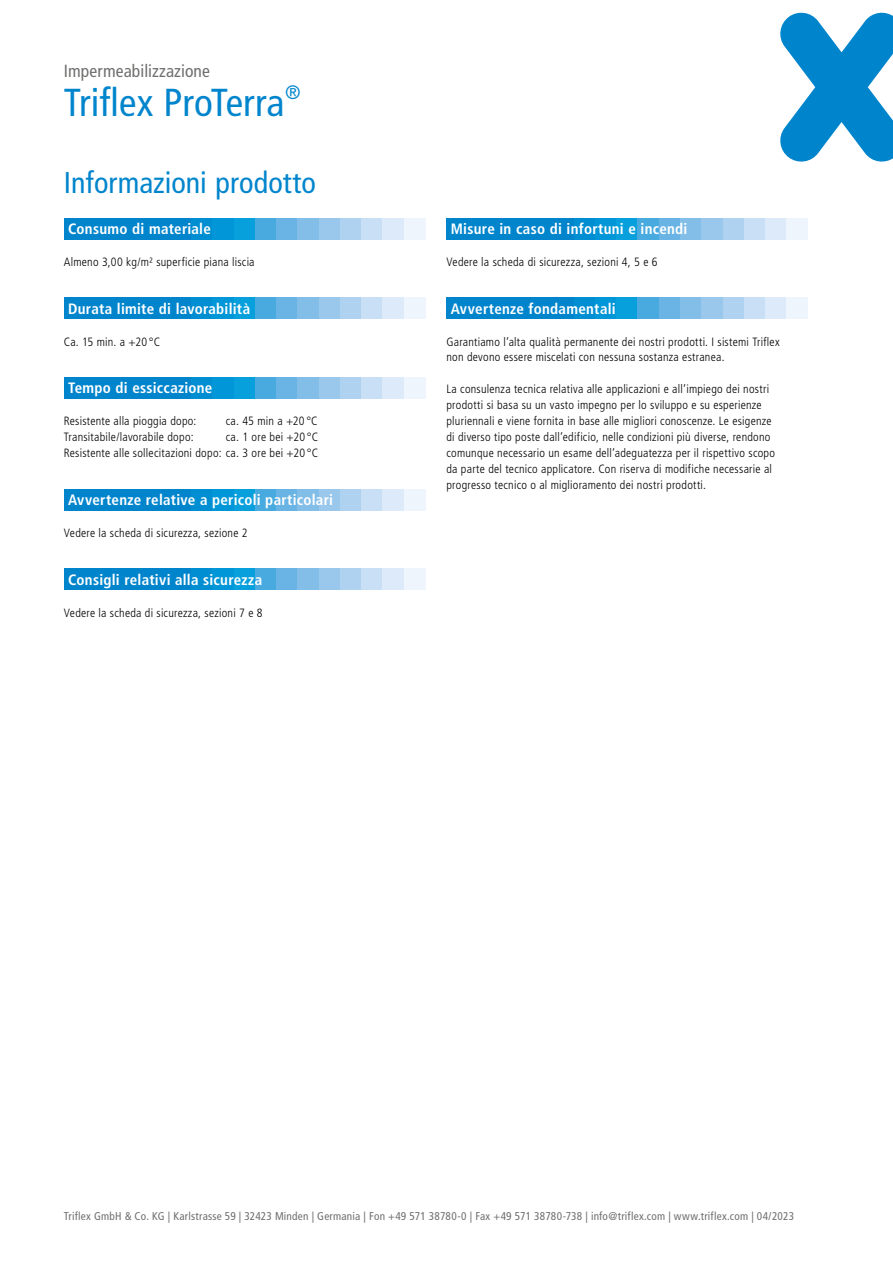
<style>
.page{position:relative;width:893px;height:1263px;background:#fff}
.page>*{position:absolute;margin:0;border:0;box-sizing:border-box;transform-origin:0 0}
.t1{font:condensed 39px "Frutiger LT Pro";color:#0085cd}
.t2{font:condensed 30px "Frutiger LT Pro";letter-spacing:.005em;color:#0085cd}
.t3{font:condensed 17.55px "Frutiger LT Pro";letter-spacing:.005em;color:#6f6f6e}
.t4{font:700 condensed 15px "Frutiger LT Pro";letter-spacing:.02em;color:#fff}
.t5{font:300 condensed 12px/15.9px "Frutiger LT Pro";letter-spacing:.02em;color:#000}
.t6{font:condensed 11.25px "Frutiger LT Pro";letter-spacing:.02em;color:#6f6f6e}
</style>
<div class="page">
<svg style="left:780px;top:13px;width:113px;height:149px"></svg>
<div style="left:64px;top:218px;width:127px;height:21px;background:#0085cd"></div>
<div style="left:191px;top:218px;width:22px;height:21px;background:#008ed2"></div>
<div style="left:213px;top:218px;width:21px;height:21px;background:#0096d7"></div>
<div style="left:234px;top:218px;width:21px;height:21px;background:#08a0dc"></div>
<div style="left:255px;top:218px;width:21px;height:21px;background:#49aae0"></div>
<div style="left:276px;top:218px;width:22px;height:21px;background:#69b4e4"></div>
<div style="left:298px;top:218px;width:21px;height:21px;background:#83bee9"></div>
<div style="left:319px;top:218px;width:21px;height:21px;background:#9ac8ec"></div>
<div style="left:340px;top:218px;width:21px;height:21px;background:#afd2f0"></div>
<div style="left:361px;top:218px;width:22px;height:21px;background:#c8dff5"></div>
<div style="left:383px;top:218px;width:21px;height:21px;background:#dceaf9"></div>
<div style="left:404px;top:218px;width:21px;height:21px;background:#eef5fc"></div>
<div style="left:64px;top:298px;width:127px;height:21px;background:#0085cd"></div>
<div style="left:191px;top:298px;width:22px;height:21px;background:#008ed2"></div>
<div style="left:213px;top:298px;width:21px;height:21px;background:#0096d7"></div>
<div style="left:234px;top:298px;width:21px;height:21px;background:#08a0dc"></div>
<div style="left:255px;top:298px;width:21px;height:21px;background:#49aae0"></div>
<div style="left:276px;top:298px;width:22px;height:21px;background:#69b4e4"></div>
<div style="left:298px;top:298px;width:21px;height:21px;background:#83bee9"></div>
<div style="left:319px;top:298px;width:21px;height:21px;background:#9ac8ec"></div>
<div style="left:340px;top:298px;width:21px;height:21px;background:#afd2f0"></div>
<div style="left:361px;top:298px;width:22px;height:21px;background:#c8dff5"></div>
<div style="left:383px;top:298px;width:21px;height:21px;background:#dceaf9"></div>
<div style="left:404px;top:298px;width:21px;height:21px;background:#eef5fc"></div>
<div style="left:64px;top:377px;width:127px;height:22px;background:#0085cd"></div>
<div style="left:191px;top:377px;width:22px;height:22px;background:#008ed2"></div>
<div style="left:213px;top:377px;width:21px;height:22px;background:#0096d7"></div>
<div style="left:234px;top:377px;width:21px;height:22px;background:#08a0dc"></div>
<div style="left:255px;top:377px;width:21px;height:22px;background:#49aae0"></div>
<div style="left:276px;top:377px;width:22px;height:22px;background:#69b4e4"></div>
<div style="left:298px;top:377px;width:21px;height:22px;background:#83bee9"></div>
<div style="left:319px;top:377px;width:21px;height:22px;background:#9ac8ec"></div>
<div style="left:340px;top:377px;width:21px;height:22px;background:#afd2f0"></div>
<div style="left:361px;top:377px;width:22px;height:22px;background:#c8dff5"></div>
<div style="left:383px;top:377px;width:21px;height:22px;background:#dceaf9"></div>
<div style="left:404px;top:377px;width:21px;height:22px;background:#eef5fc"></div>
<div style="left:64px;top:489px;width:127px;height:21px;background:#0085cd"></div>
<div style="left:191px;top:489px;width:22px;height:21px;background:#008ed2"></div>
<div style="left:213px;top:489px;width:21px;height:21px;background:#0096d7"></div>
<div style="left:234px;top:489px;width:21px;height:21px;background:#08a0dc"></div>
<div style="left:255px;top:489px;width:21px;height:21px;background:#49aae0"></div>
<div style="left:276px;top:489px;width:22px;height:21px;background:#69b4e4"></div>
<div style="left:298px;top:489px;width:21px;height:21px;background:#83bee9"></div>
<div style="left:319px;top:489px;width:21px;height:21px;background:#9ac8ec"></div>
<div style="left:340px;top:489px;width:21px;height:21px;background:#afd2f0"></div>
<div style="left:361px;top:489px;width:22px;height:21px;background:#c8dff5"></div>
<div style="left:383px;top:489px;width:21px;height:21px;background:#dceaf9"></div>
<div style="left:404px;top:489px;width:21px;height:21px;background:#eef5fc"></div>
<div style="left:64px;top:569px;width:127px;height:21px;background:#0085cd"></div>
<div style="left:191px;top:569px;width:22px;height:21px;background:#008ed2"></div>
<div style="left:213px;top:569px;width:21px;height:21px;background:#0096d7"></div>
<div style="left:234px;top:569px;width:21px;height:21px;background:#08a0dc"></div>
<div style="left:255px;top:569px;width:21px;height:21px;background:#49aae0"></div>
<div style="left:276px;top:569px;width:22px;height:21px;background:#69b4e4"></div>
<div style="left:298px;top:569px;width:21px;height:21px;background:#83bee9"></div>
<div style="left:319px;top:569px;width:21px;height:21px;background:#9ac8ec"></div>
<div style="left:340px;top:569px;width:21px;height:21px;background:#afd2f0"></div>
<div style="left:361px;top:569px;width:22px;height:21px;background:#c8dff5"></div>
<div style="left:383px;top:569px;width:21px;height:21px;background:#dceaf9"></div>
<div style="left:404px;top:569px;width:21px;height:21px;background:#eef5fc"></div>
<div style="left:446px;top:218px;width:128px;height:21px;background:#0085cd"></div>
<div style="left:574px;top:218px;width:21px;height:21px;background:#008ed2"></div>
<div style="left:595px;top:218px;width:22px;height:21px;background:#0096d7"></div>
<div style="left:617px;top:218px;width:21px;height:21px;background:#08a0dc"></div>
<div style="left:638px;top:218px;width:21px;height:21px;background:#49aae0"></div>
<div style="left:659px;top:218px;width:21px;height:21px;background:#69b4e4"></div>
<div style="left:680px;top:218px;width:22px;height:21px;background:#83bee9"></div>
<div style="left:702px;top:218px;width:21px;height:21px;background:#9ac8ec"></div>
<div style="left:723px;top:218px;width:21px;height:21px;background:#afd2f0"></div>
<div style="left:744px;top:218px;width:21px;height:21px;background:#c8dff5"></div>
<div style="left:765px;top:218px;width:22px;height:21px;background:#dceaf9"></div>
<div style="left:787px;top:218px;width:21px;height:21px;background:#eef5fc"></div>
<div style="left:446px;top:298px;width:128px;height:21px;background:#0085cd"></div>
<div style="left:574px;top:298px;width:21px;height:21px;background:#008ed2"></div>
<div style="left:595px;top:298px;width:22px;height:21px;background:#0096d7"></div>
<div style="left:617px;top:298px;width:21px;height:21px;background:#08a0dc"></div>
<div style="left:638px;top:298px;width:21px;height:21px;background:#49aae0"></div>
<div style="left:659px;top:298px;width:21px;height:21px;background:#69b4e4"></div>
<div style="left:680px;top:298px;width:22px;height:21px;background:#83bee9"></div>
<div style="left:702px;top:298px;width:21px;height:21px;background:#9ac8ec"></div>
<div style="left:723px;top:298px;width:21px;height:21px;background:#afd2f0"></div>
<div style="left:744px;top:298px;width:21px;height:21px;background:#c8dff5"></div>
<div style="left:765px;top:298px;width:22px;height:21px;background:#dceaf9"></div>
<div style="left:787px;top:298px;width:21px;height:21px;background:#eef5fc"></div>
<h3 class="t3" style="left:64px;top:61px;width:148px">Impermeabilizzazione</h3>
<h1 class="t1" style="left:64px;top:80px;width:239px">Triflex ProTerra<sup>®</sup></h1>
<h2 class="t2" style="left:64px;top:165px;width:254px">Informazioni prodotto</h2>
<p class="t4" style="left:68px;top:220px;width:144px">Consumo di materiale</p>
<p class="t5" style="left:64px;top:254px;width:192px">Almeno 3,00 kg/m² superficie piana liscia</p>
<p class="t4" style="left:68px;top:299px;width:184px">Durata limite di lavorabilità</p>
<p class="t5" style="left:64px;top:334px;width:98px">Ca. 15 min. a +20 °C</p>
<p class="t4" style="left:68px;top:379px;width:146px">Tempo di essiccazione</p>
<p class="t5" style="left:64px;top:413px;width:134px">Resistente alla pioggia dopo:</p>
<p class="t5" style="left:226px;top:413px;width:93px">ca. 45 min a +20 °C</p>
<p class="t5" style="left:64px;top:429px;width:131px">Transitabile/lavorabile dopo:</p>
<p class="t5" style="left:64px;top:429px;width:256px;text-align:right">ca. 1 ore bei +20 °C<br>Resistente alle sollecitazioni dopo: ca. 3 ore bei +20 °C</p>
<p class="t4" style="left:68px;top:491px;width:267px">Avvertenze relative a pericoli particolari</p>
<p class="t5" style="left:64px;top:525px;width:185px">Vedere la scheda di sicurezza, sezione 2</p>
<p class="t4" style="left:68px;top:571px;width:196px">Consigli relativi alla sicurezza</p>
<p class="t5" style="left:64px;top:605px;width:200px">Vedere la scheda di sicurezza, sezioni 7 e 8</p>
<p class="t4" style="left:451px;top:220px;width:238px">Misure in caso di infortuni e incendi</p>
<p class="t5" style="left:446px;top:254px;width:213px">Vedere la scheda di sicurezza, sezioni 4, 5 e 6</p>
<p class="t4" style="left:451px;top:299px;width:167px">Avvertenze fondamentali</p>
<p class="t5" style="left:446px;top:334px;width:335px">Garantiamo l‘alta qualità permanente dei nostri prodotti. I sistemi Triflex non devono essere miscelati con nessuna sostanza estranea.</p>
<p class="t5" style="left:446px;top:381px;width:330px">La consulenza tecnica relativa alle applicazioni e all‘impiego dei nostri prodotti si basa su un vasto impegno per lo sviluppo e su esperienze pluriennali e viene fornita in base alle migliori conoscenze. Le esigenze di diverso tipo poste dall‘edificio, nelle condizioni più diverse, rendono comunque necessario un esame dell‘adeguatezza per il rispettivo scopo da parte del tecnico applicatore. Con riserva di modifiche necessarie al progresso tecnico o al miglioramento dei nostri prodotti.</p>
<p class="t6" style="left:64px;top:1210px;width:732px">Triflex GmbH &amp; Co. KG | Karlstrasse 59 | 32423 Minden | Germania | Fon +49 571 38780-0 | Fax +49 571 38780-738 | info@triflex.com | www.triflex.com | 04/2023</p>
</div>
